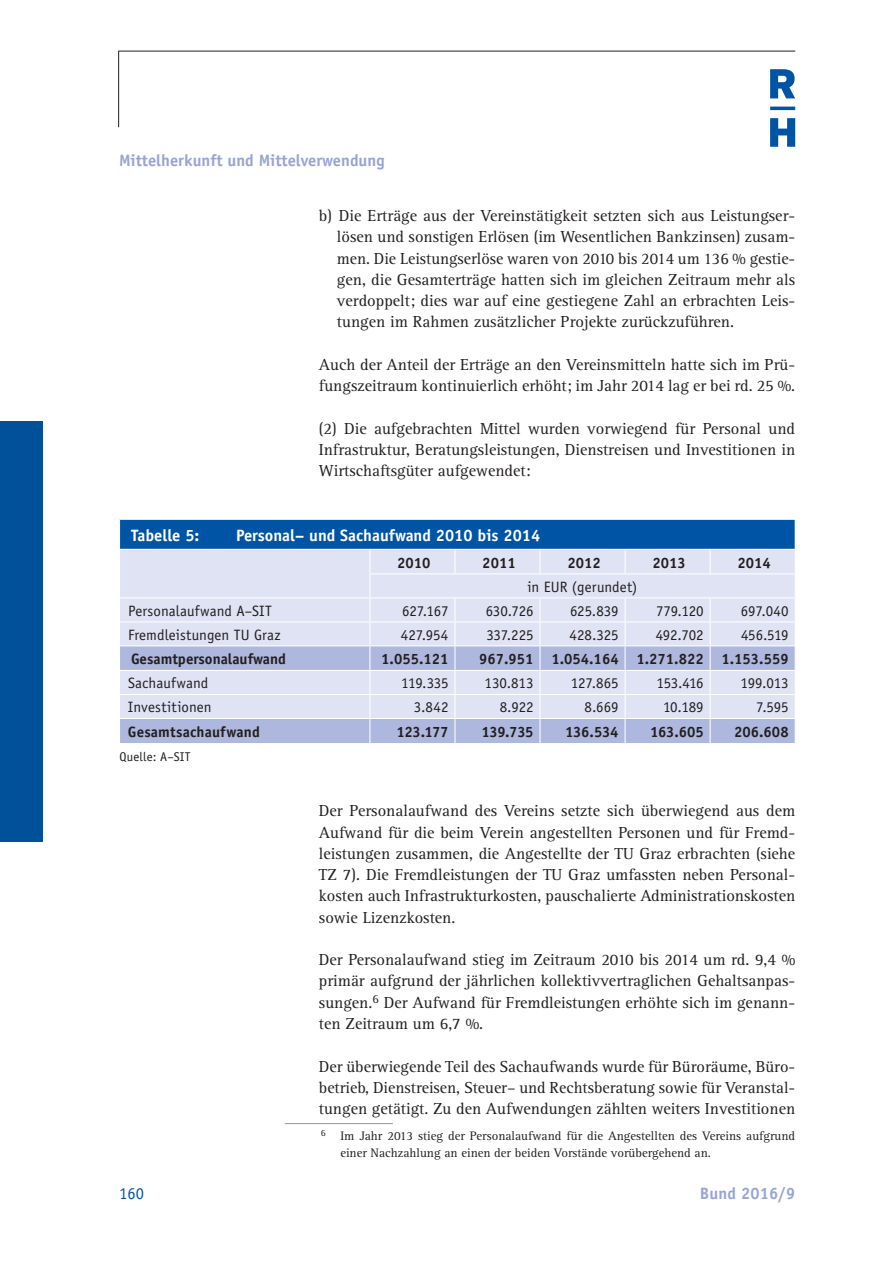
<style>
.page{position:relative;width:893px;height:1263px;background:#fff}
.page>*{position:absolute;margin:0;border:0;box-sizing:border-box;transform-origin:0 0}
.t1{font:16.5px/21.3px "Rotis Serif";color:#231f20;text-align:justify}
.t2{font:700 16.5px "Officina Sans";color:#98a5d4}
.t3{font:700 16.5px "Officina Sans";color:#fff}
.t4{font:16.5px "Officina Sans";color:#0054a6}
.t5{font:15px "Officina Sans";color:#231f20}
.t6{font:700 15px "Officina Sans";color:#231f20}
.t7{font:12.75px/16.5px "Rotis Serif";color:#231f20}
.t8{font:12.75px "Officina Sans";letter-spacing:.02em;color:#231f20}
</style>
<div class="page">
<hr style="left:119px;top:51px;width:676px;height:1px;background:#231f20">
<hr style="left:118px;top:51px;width:1px;height:76px;background:#231f20">
<svg style="left:770px;top:69px;width:25px;height:78px"></svg>
<div style="left:0;top:421px;width:42px;height:421px;background:#00519a"></div>
<hr style="left:285px;top:1123px;width:108px;height:1px;background:#939598">
<div style="left:120px;top:519px;width:675px;height:30px;background:#0054a6"></div>
<div style="left:120px;top:550px;width:675px;height:95px;background:#e0e3f3"></div>
<svg style="left:120px;top:646px;width:675px;height:97px;background:#c7cde8"></svg>
<svg style="left:454px;top:550px;width:1px;height:23px"></svg>
<svg style="left:539px;top:550px;width:1px;height:23px"></svg>
<hr style="left:624px;top:550px;width:2px;height:23px;background:#fff">
<hr style="left:709px;top:550px;width:2px;height:23px;background:#fff">
<hr style="left:624px;top:598px;width:2px;height:23px;background:#fff">
<hr style="left:709px;top:598px;width:2px;height:23px;background:#fff">
<hr style="left:624px;top:622px;width:2px;height:23px;background:#fff">
<hr style="left:709px;top:622px;width:2px;height:23px;background:#fff">
<hr style="left:624px;top:671px;width:2px;height:23px;background:#fff">
<hr style="left:709px;top:671px;width:2px;height:23px;background:#fff">
<hr style="left:624px;top:695px;width:2px;height:23px;background:#fff">
<hr style="left:709px;top:695px;width:2px;height:23px;background:#fff">
<hr style="left:624px;top:719px;width:2px;height:24px;background:#fff">
<hr style="left:709px;top:719px;width:2px;height:24px;background:#fff">
<hr style="left:120px;top:621px;width:675px;height:1px;background:#fff">
<hr style="left:120px;top:694px;width:675px;height:1px;background:#fff">
<hr style="left:120px;top:718px;width:675px;height:1px;background:#fff">
<svg style="left:454px;top:598px;width:1px;height:145px"></svg>
<svg style="left:539px;top:598px;width:1px;height:145px"></svg>
<hr style="left:624px;top:646px;width:2px;height:24px;background:#fff">
<hr style="left:709px;top:646px;width:2px;height:24px;background:#fff">
<hr style="left:119px;top:519px;width:677px;height:1px;background:#fff">
<hr style="left:369px;top:573px;width:426px;height:1px;background:#fff">
<hr style="left:370px;top:597px;width:425px;height:1px;background:#fff">
<hr style="left:120px;top:597px;width:250px;height:1px;background:#fff">
<svg style="left:369px;top:550px;width:1px;height:193px"></svg>
<hr style="left:119px;top:645px;width:677px;height:1px;background:#fff">
<hr style="left:119px;top:670px;width:677px;height:1px;background:#fff">
<p class="t2" style="left:119px;top:150px;width:267px">Mittelherkunft und Mittelverwendung</p>
<p class="t1" style="left:337px;top:205px;width:460px;text-indent:-18px">b) Die Erträge aus der Vereinstätigkeit setzten sich aus Leistungser&shy;lösen und sonstigen Erlösen (im Wesentlichen Bankzinsen) zusam&shy;men. Die Leistungserlöse waren von 2010 bis 2014 um 136 % gestie&shy;gen, die Gesamterträge hatten sich im gleichen Zeitraum mehr als verdoppelt; dies war auf eine gestiegene Zahl an erbrachten Leis&shy;tungen im Rahmen zusätzlicher Projekte zurückzuführen.</p>
<p class="t1" style="left:319px;top:354px;width:478px">Auch der Anteil der Erträge an den Vereinsmitteln hatte sich im Prü&shy;fungszeitraum kontinuierlich erhöht; im Jahr 2014 lag er bei rd. 25 %.</p>
<p class="t1" style="left:319px;top:418px;width:478px">(2) Die aufgebrachten Mittel wurden vorwiegend für Personal und Infrastruktur, Beratungsleistungen, Dienstreisen und Investitionen in Wirtschaftsgüter aufgewendet:</p>
<p class="t3" style="left:131px;top:525px;width:70px">Tabelle 5:</p>
<p class="t3" style="left:236px;top:525px;width:306px">Personal– und Sachaufwand 2010 bis 2014</p>
<p class="t6" style="left:397px;top:553px;width:35px">2010</p>
<p class="t6" style="left:482px;top:553px;width:35px">2011</p>
<p class="t6" style="left:567px;top:553px;width:35px">2012</p>
<p class="t6" style="left:652px;top:553px;width:35px">2013</p>
<p class="t6" style="left:737px;top:553px;width:35px">2014</p>
<p class="t5" style="left:527px;top:578px;width:111px">in EUR (gerundet)</p>
<p class="t5" style="left:128px;top:602px;width:145px">Personalaufwand A–SIT</p>
<p class="t5" style="left:402px;top:602px;width:48px">627.167</p>
<p class="t5" style="left:486px;top:602px;width:49px">630.726</p>
<p class="t5" style="left:570px;top:602px;width:50px">625.839</p>
<p class="t5" style="left:656px;top:602px;width:49px">779.120</p>
<p class="t5" style="left:741px;top:602px;width:49px">697.040</p>
<p class="t5" style="left:128px;top:626px;width:154px">Fremdleistungen TU Graz</p>
<p class="t5" style="left:401px;top:626px;width:49px">427.954</p>
<p class="t5" style="left:486px;top:626px;width:49px">337.225</p>
<p class="t5" style="left:569px;top:626px;width:50px">428.325</p>
<p class="t5" style="left:656px;top:626px;width:49px">492.702</p>
<p class="t5" style="left:741px;top:626px;width:49px">456.519</p>
<p class="t6" style="left:131px;top:650px;width:156px">Gesamtpersonalaufwand</p>
<p class="t6" style="left:381px;top:650px;width:69px">1.055.121</p>
<p class="t6" style="left:479px;top:650px;width:311px">967.951 1.054.164 1.271.822 1.153.559</p>
<p class="t5" style="left:128px;top:674px;width:82px">Sachaufwand</p>
<p class="t5" style="left:401px;top:674px;width:49px">119.335</p>
<p class="t5" style="left:485px;top:674px;width:50px">130.813</p>
<p class="t5" style="left:571px;top:674px;width:49px">127.865</p>
<p class="t5" style="left:656px;top:674px;width:49px">153.416</p>
<p class="t5" style="left:740px;top:674px;width:50px">199.013</p>
<p class="t5" style="left:128px;top:698px;width:85px">Investitionen</p>
<p class="t5" style="left:414px;top:698px;width:36px">3.842</p>
<p class="t5" style="left:500px;top:698px;width:35px">8.922</p>
<p class="t5" style="left:584px;top:698px;width:36px">8.669</p>
<p class="t5" style="left:663px;top:698px;width:42px">10.189</p>
<p class="t5" style="left:756px;top:698px;width:34px">7.595</p>
<p class="t6" style="left:128px;top:722px;width:133px">Gesamtsachaufwand</p>
<p class="t6" style="left:396px;top:722px;width:54px">123.177</p>
<p class="t6" style="left:481px;top:722px;width:54px">139.735</p>
<p class="t6" style="left:565px;top:722px;width:55px">136.534</p>
<p class="t6" style="left:650px;top:722px;width:55px">163.605</p>
<p class="t6" style="left:734px;top:722px;width:56px">206.608</p>
<p class="t8" style="left:120px;top:749px;width:73px">Quelle: A–SIT</p>
<p class="t1" style="left:319px;top:801px;width:478px">Der Personalaufwand des Vereins setzte sich überwiegend aus dem Aufwand für die beim Verein angestellten Personen und für Fremd&shy;leistungen zusammen, die Angestellte der TU Graz erbrachten (siehe TZ 7). Die Fremdleistungen der TU Graz umfassten neben Personal&shy;kosten auch Infrastrukturkosten, pauschalierte Administrationskosten sowie Lizenzkosten.</p>
<p class="t1" style="left:319px;top:949px;width:478px">Der Personalaufwand stieg im Zeitraum 2010 bis 2014 um rd. 9,4 % primär aufgrund der jährlichen kollektivvertraglichen Gehaltsanpas&shy;sungen.<sup>6</sup> Der Aufwand für Fremdleistungen erhöhte sich im genann&shy;ten Zeitraum um 6,7 %.</p>
<p class="t1" style="left:319px;top:1056px;width:478px">Der überwiegende Teil des Sachaufwands wurde für Büroräume, Büro&shy;betrieb, Dienstreisen, Steuer– und Rechtsberatung sowie für Veranstal&shy;tungen getätigt. Zu den Aufwendungen zählten weiters Investitionen</p>
<p class="t7" style="left:340px;top:1128px;width:456px;text-indent:-20px"><sup>6</sup> Im Jahr 2013 stieg der Personalaufwand für die Angestellten des Vereins aufgrund einer Nachzahlung an einen der beiden Vorstände vorübergehend an.</p>
<p class="t4" style="left:119px;top:1184px;width:27px">160</p>
<p class="t2" style="left:700px;top:1183px;width:97px">Bund 2016/9</p>
</div>
